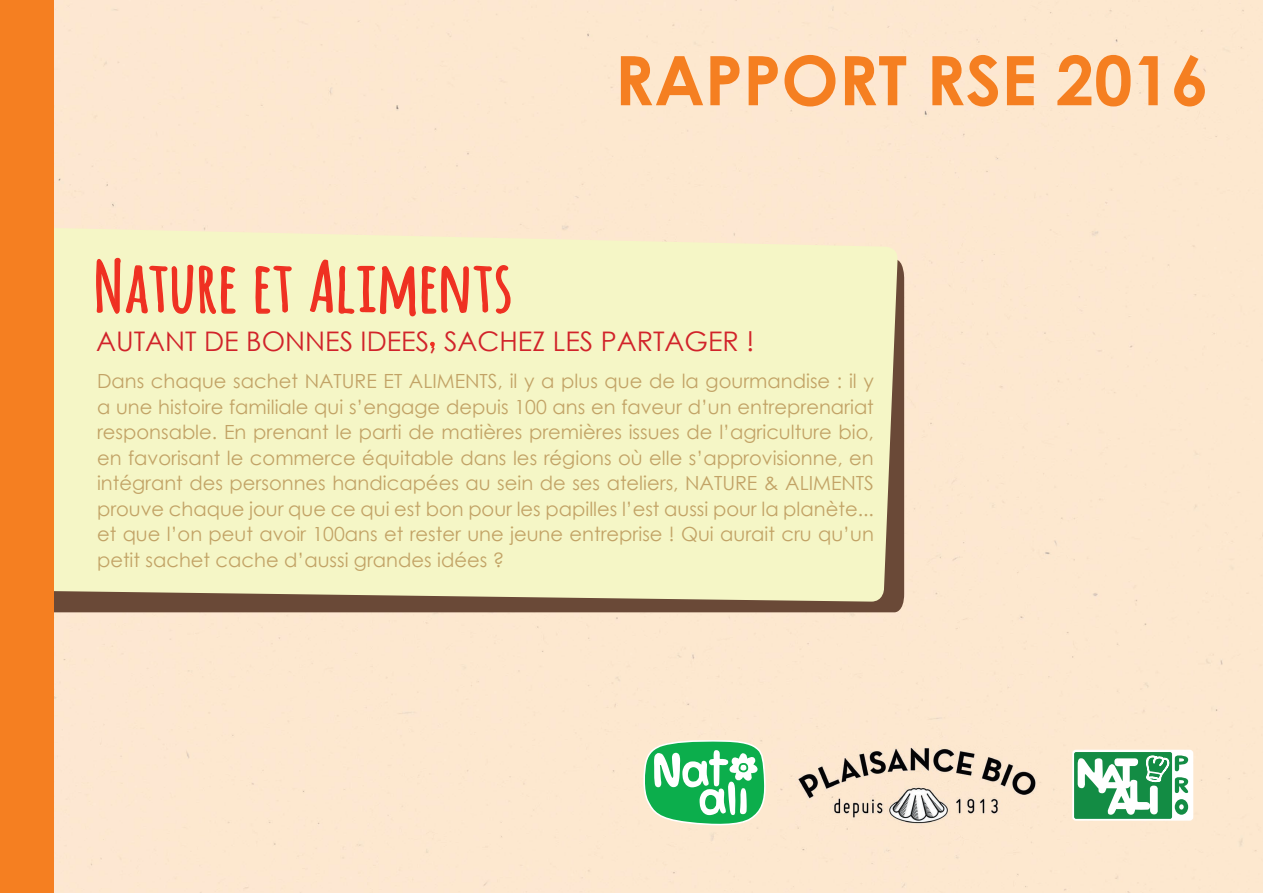
<style>
.page{position:relative;width:1263px;height:893px;background:#fff}
.page>*{position:absolute;margin:0;border:0;box-sizing:border-box;transform-origin:0 0}
.t1{font:700 68.25px "Century Gothic";color:#f57f21}
.t2{font:27px "Century Gothic";color:#d1232a}
.t3{font:19.5px/25.5px "Century Gothic";color:#c2a366;text-align:justify}
</style>
<div class="page">
<div style="left:54px;top:259px;width:850px;height:353px;background:#6a4937"></div>
<svg style="left:54px;top:226px;width:844px;height:376px;background:#f0efc1"></svg>
<svg style="left:95px;top:255px;width:416px;height:287px;background:#f4e8bb"></svg>
<svg style="left:642px;top:739px;width:123px;height:88px"></svg>
<div style="left:1072px;top:750px;width:121px;height:71px;border:4px solid #fff;border-radius:2px"></div>
<div style="left:1074px;top:752px;width:98px;height:67px;background:#138c44;border-radius:2px"></div>
<svg style="left:1077px;top:752px;width:114px;height:63px"></svg>
<img style="left:795px;top:745px;width:244px;height:80px">
<div style="left:0;top:0;width:54px;height:893px;background:#f57f21"></div>
<h1 class="t1" style="left:615px;top:29px;width:596px">RAPPORT RSE 2016</h1>
<h2 class="t2" style="left:96px;top:322px;width:660px">AUTANT DE BONNES IDEES, SACHEZ LES PARTAGER !</h2>
<p class="t3" style="left:97px;top:368px;width:778px">Dans chaque sachet NATURE ET ALIMENTS, il y a plus que de la gourmandise : il y a une histoire familiale qui s’engage depuis 100 ans en faveur d’un entreprenariat responsable. En prenant le parti de matières premières issues de l’agriculture bio, en favorisant le commerce équitable dans les régions où elle s’approvisionne, en intégrant des personnes handicapées au sein de ses ateliers, NATURE &amp; ALIMENTS prouve chaque jour que ce qui est bon pour les papilles l’est aussi pour la planète... et que l’on peut avoir 100ans et rester une jeune entreprise ! Qui aurait cru qu’un petit sachet cache d’aussi grandes idées ?</p>
</div>
